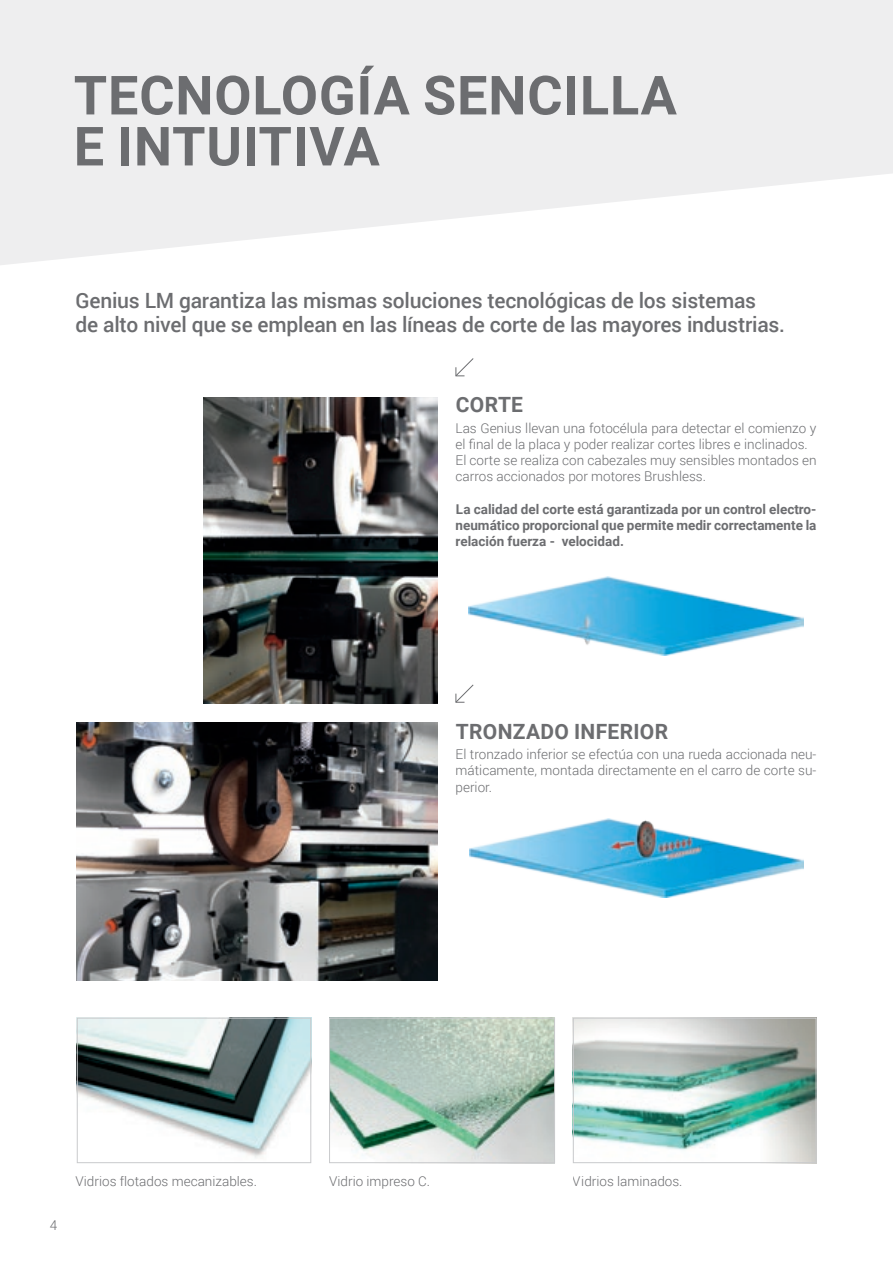
<style>
.page{position:relative;width:893px;height:1263px;background:#fff}
.page>*{position:absolute;margin:0;border:0;box-sizing:border-box;transform-origin:0 0}
._1_TITOLO_GRIGIO{font:700 54px/51px "Roboto";letter-spacing:.015em;color:#6c6d70}
._2_SOTTOTITOLO_ROSSO{font:500 21px/24px "Roboto";letter-spacing:-.01em;color:#6c6d70}
.t1{font:700 21px "Roboto";letter-spacing:.015em;color:#6c6d70}
._5_TESTO_9_grigio{font:300 13.5px/16.2px "Roboto";color:#6c6d70}
._5_TESTO_9_grigio-2{font:700 13.5px/16.2px "Roboto";color:#6c6d70;text-align:justify}
</style>
<div class="page">
<svg style="left:0;top:0;width:893px;height:265px;fill:#eeeeef"></svg>
<img style="left:203px;top:397px;width:234px;height:306px">
<img style="left:79px;top:1020px;width:230px;height:138px">
<div style="left:77px;top:1018px;width:234px;height:145px;border:1px solid #c9cacc"></div>
<img style="left:331px;top:1020px;width:222px;height:141px">
<div style="left:329px;top:1018px;width:226px;height:145px;border:1px solid #c9cacc"></div>
<img style="left:575px;top:1020px;width:239px;height:141px">
<div style="left:573px;top:1018px;width:243px;height:145px;border:1px solid #c9cacc"></div>
<img style="left:77px;top:723px;width:360px;height:257px">
<img style="left:469px;top:576px;width:334px;height:80px">
<img style="left:469px;top:818px;width:334px;height:79px">
<svg style="left:455px;top:358px;width:19px;height:19px"></svg>
<svg style="left:455px;top:684px;width:19px;height:19px"></svg>
<p class="_1_TITOLO_GRIGIO" style="left:74px;top:68px;width:605px">TECNOLOGÍA SENCILLA<br>E INTUITIVA</p>
<p class="_2_SOTTOTITOLO_ROSSO" style="left:76px;top:288px;width:711px">Genius LM garantiza las mismas soluciones tecnológicas de los sistemas<br>de alto nivel que se emplean en las líneas de corte de las mayores industrias.</p>
<p class="t1" style="left:456px;top:390px;width:69px">CORTE</p>
<p class="_5_TESTO_9_grigio" style="left:456px;top:419px;width:362px">Las Genius llevan una fotocélula para detectar el comienzo y el final de la placa y poder realizar cortes libres e inclinados.</p>
<p class="_5_TESTO_9_grigio" style="left:456px;top:452px;width:362px">El corte se realiza con cabezales muy sensibles montados en carros accionados por motores Brushless.</p>
<p class="_5_TESTO_9_grigio-2" style="left:456px;top:500px;width:362px">La calidad del corte está garantizada por un control electro&shy;neumático proporcional que permite medir correctamente la relación fuerza - velocidad.</p>
<p class="t1" style="left:456px;top:716px;width:214px">TRONZADO INFERIOR</p>
<p class="_5_TESTO_9_grigio" style="left:456px;top:746px;width:362px;text-align:justify">El tronzado inferior se efectúa con una rueda accionada neu&shy;máticamente, montada directamente en el carro de corte su&shy;perior.</p>
<p class="_5_TESTO_9_grigio" style="left:50px;top:1216px;width:9px">4</p>
<p class="_5_TESTO_9_grigio" style="left:76px;top:1173px;width:183px">Vidrios flotados mecanizables.</p>
<p class="_5_TESTO_9_grigio" style="left:329px;top:1173px;width:102px">Vidrio impreso C.</p>
<p class="_5_TESTO_9_grigio" style="left:573px;top:1173px;width:111px">Vidrios laminados.</p>
</div>
